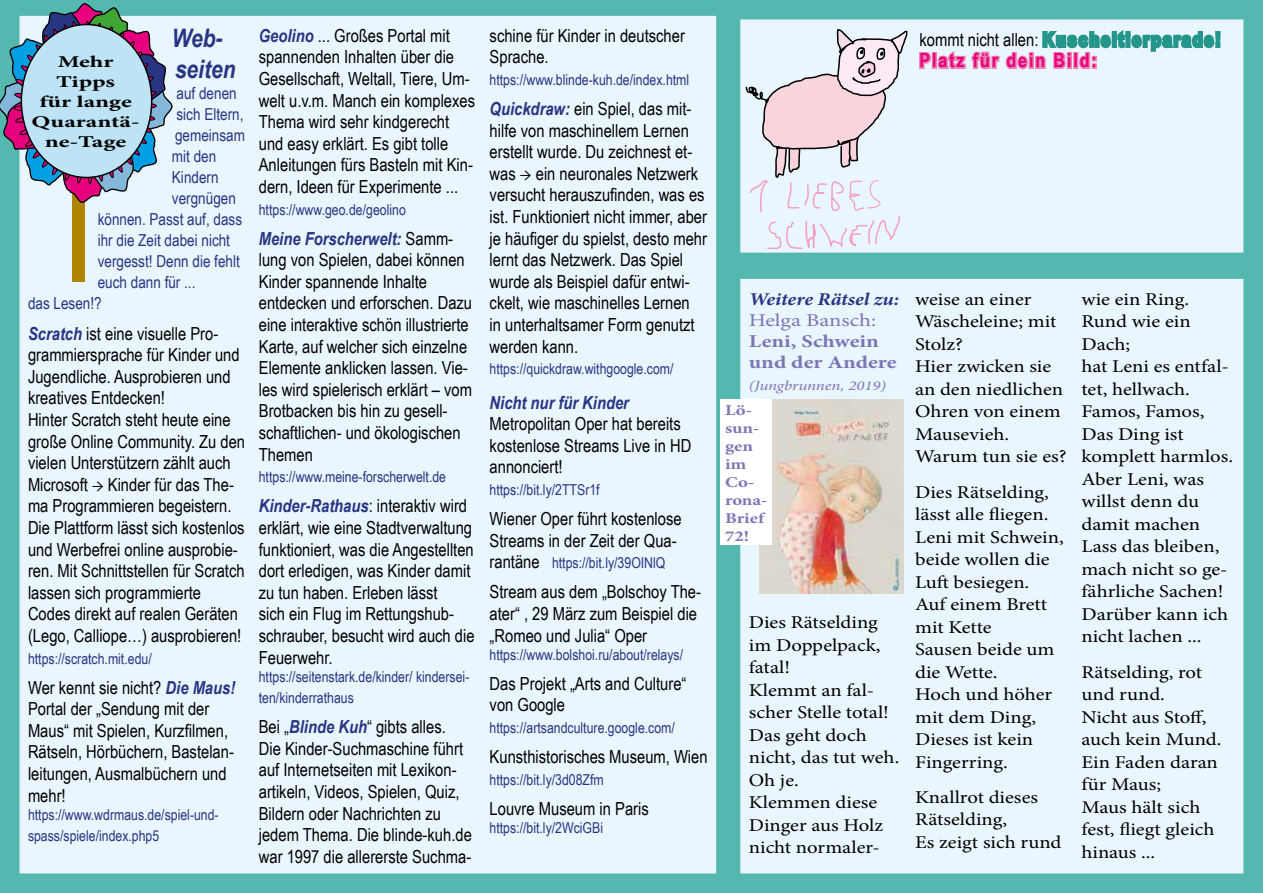
<style>
.page{position:relative;width:1263px;height:893px;background:#fff}
.page>*{position:absolute;margin:0;border:0;box-sizing:border-box;transform-origin:0 0}
.t1{font:italic 700 25.5px/30.6px "Arial Narrow";color:#283583}
.t2{font:700 19.5px "Arial Narrow";letter-spacing:.1em;color:#e6007d}
.t3{font:18px/21.6px "Arial Narrow";color:#000}
.t4{font:18px/22.5px "Minion Pro";color:#000;scale:1.15 1}
.t5{font:700 18px/21px "Minion Pro";color:#7d75b5;scale:1.25 1}
.t6{font:italic 700 18px "Arial Narrow";color:#283583}
.t7{font:italic 700 18px "Minion Pro";letter-spacing:-.005em;color:#283583;scale:1.15 1}
.t8{font:18px "Minion Pro";letter-spacing:-.005em;color:#7d75b5;scale:1.25 1}
.t9{font:16.5px "Arial Narrow";color:#283583}
.t10{font:700 16.5px/19.8px "Minion Pro";color:#000;text-align:center;scale:1.5 1}
.t11{font:15px/21.6px "Arial Narrow";color:#283583}
.t12{font:700 15px/18px "Minion Pro";color:#7d75b5;scale:1.25 1}
.t13{font:italic 13.5px "Minion Pro";letter-spacing:-.005em;color:#7d75b5;scale:1.25 1}
.s1{font-weight:700;font-style:italic;color:#283583}
.s2{font-family:"Minion Pro";font-style:italic}
.s3{font-size:18px;color:#000}
</style>
<div class="page">
<div style="left:0;top:0;width:721px;height:893px;background:#eaf6fd"></div>
<div style="left:73px;top:88px;width:12px;height:194px;background:#af8400"></div>
<svg style="left:0;top:2px;width:172px;height:202px;background:#8aa0b7"></svg>
<div style="left:21px;top:24px;width:131px;height:153px;background:#bde3f5;border-radius:50%"></div>
<div style="left:730px;top:10px;width:523px;height:252px;background:#eaf6fd"></div>
<svg style="left:919px;top:30px;width:302px;height:40px"></svg>
<div style="left:721px;top:0;width:542px;height:272px;border:20px solid #54b8b1"></div>
<div style="left:730px;top:269px;width:523px;height:614px;background:#eaf6fd"></div>
<div style="left:721px;top:259px;width:542px;height:634px;border:20px solid #54b8b1"></div>
<svg style="left:745px;top:20px;width:163px;height:260px"></svg>
<img style="left:759px;top:400px;width:144px;height:193px">
<div style="left:721px;top:400px;width:51px;height:145px;background:#fff"></div>
<p class="t3" style="left:259px;top:24px;width:218px"><span class="s1">Geolino</span> ... Großes Portal mit spannenden Inhalten über die<br>Gesellschaft, Weltall, Tiere, Um&shy;welt u.v.m. Manch ein komplexes<br>Thema wird sehr kindgerecht und easy erklärt. Es gibt tolle<br>Anleitungen fürs Basteln mit Kin&shy;dern, Ideen für Experimente ...</p>
<p class="t11" style="left:259px;top:198px;width:149px">https://www.geo.de/geolino</p>
<p class="t3" style="left:259px;top:227px;width:215px"><span class="s1">Meine Forscherwelt:</span> Samm&shy;lung von Spielen, dabei können<br>Kinder spannende Inhalte entdecken und erforschen. Dazu eine interaktive schön illustrierte<br>Karte, auf welcher sich einzelne<br>Elemente anklicken lassen. Vie&shy;les wird spielerisch erklärt – vom<br>Brotbacken bis hin zu gesell&shy;schaftlichen- und ökologischen<br>Themen</p>
<p class="t11" style="left:259px;top:466px;width:189px">https://www.meine-forscherwelt.de</p>
<p class="t3" style="left:259px;top:495px;width:217px"><span class="s1">Kinder-Rathaus</span>: interaktiv wird erklärt, wie eine Stadtverwaltung funktioniert, was die Angestellten dort erledigen, was Kinder damit zu tun haben. Erleben lässt<br>sich ein Flug im Rettungshub&shy;schrauber, besucht wird auch die<br>Feuerwehr.</p>
<p class="t11" style="left:259px;top:665px;width:212px">https://seitenstark.de/kinder/ kindersei&shy;ten/kinderrathaus</p>
<p class="t3" style="left:259px;top:715px;width:215px">Bei „<span class="s1">Blinde Kuh</span>“ gibts alles.<br>Die Kinder-Suchmaschine führt auf Internetseiten mit Lexikon&shy;artikeln, Videos, Spielen, Quiz,<br>Bildern oder Nachrichten zu jedem Thema. Die blinde-kuh.de war 1997 die allererste Suchma-</p>
<p class="t3" style="left:490px;top:24px;width:197px">schine für Kinder in deutscher<br>Sprache.</p>
<p class="t11" style="left:490px;top:68px;width:201px">https://www.blinde-kuh.de/index.html</p>
<p class="t3" style="left:490px;top:97px;width:219px"><span class="s1">Quickdraw:</span> ein Spiel, das mit&shy;hilfe von maschinellem Lernen erstellt wurde. Du zeichnest et&shy;was <span class="s2">→</span> ein neuronales Netzwerk versucht herauszufinden, was es ist. Funktioniert nicht immer, aber je häufiger du spielst, desto mehr lernt das Netzwerk. Das Spiel wurde als Beispiel dafür entwi&shy;ckelt, wie maschinelles Lernen<br>in unterhaltsamer Form genutzt werden kann.</p>
<p class="t11" style="left:490px;top:358px;width:185px">https://quickdraw.withgoogle.com/</p>
<p class="t6" style="left:490px;top:389px;width:141px">Nicht nur für Kinder</p>
<p class="t3" style="left:490px;top:412px;width:203px">Metropolitan Oper hat bereits kostenlose Streams Live in HD annonciert!</p>
<p class="t11" style="left:490px;top:478px;width:112px">https://bit.ly/2TTSr1f</p>
<p class="t3" style="left:490px;top:507px;width:193px">Wiener Oper führt kostenlose<br>Streams in der Zeit der Qua-</p>
<p class="t11" style="left:490px;top:552px;width:177px"><span class="s3">rantäne</span> https://bit.ly/39OINlQ</p>
<p class="t3" style="left:490px;top:581px;width:213px">Stream aus dem „Bolschoy The&shy;ater“ , 29 März zum Beispiel die „Romeo und Julia“ Oper</p>
<p class="t11" style="left:490px;top:643px;width:195px">https://www.bolshoi.ru/about/relays/</p>
<p class="t3" style="left:490px;top:672px;width:198px">Das Projekt „Arts and Culture“ von Google</p>
<p class="t11" style="left:490px;top:716px;width:187px">https://artsandculture.google.com/</p>
<p class="t3" style="left:490px;top:745px;width:220px">Kunsthistorisches Museum, Wien</p>
<p class="t11" style="left:490px;top:768px;width:116px">https://bit.ly/3d08Zfm</p>
<p class="t3" style="left:490px;top:797px;width:161px">Louvre Museum in Paris</p>
<p class="t11" style="left:490px;top:816px;width:115px">https://bit.ly/2WciGBi</p>
<h1 class="t1" style="left:172px;top:22px;width:65px">Web&shy;seiten</h1>
<p class="t9" style="left:177px;top:81px;width:62px">auf denen</p>
<p class="t9" style="left:177px;top:102px;width:68px">sich Eltern,</p>
<p class="t9" style="left:175px;top:123px;width:71px">gemeinsam</p>
<p class="t9" style="left:172px;top:144px;width:46px">mit den</p>
<p class="t9" style="left:172px;top:165px;width:48px">Kindern</p>
<p class="t9" style="left:172px;top:186px;width:65px">vergnügen</p>
<p class="t9" style="left:98px;top:207px;width:146px">können. Passt auf, dass</p>
<p class="t9" style="left:98px;top:228px;width:134px">ihr die Zeit dabei nicht</p>
<p class="t9" style="left:98px;top:249px;width:144px">vergesst! Denn die fehlt</p>
<p class="t9" style="left:98px;top:270px;width:99px">euch dann für ...</p>
<p class="t9" style="left:28px;top:291px;width:75px">das Lesen!?</p>
<p class="t3" style="left:28px;top:322px;width:219px"><span class="s1">Scratch</span> ist eine visuelle Pro&shy;grammiersprache für Kinder und<br>Jugendliche. Ausprobieren und kreatives Entdecken!<br>Hinter Scratch steht heute eine große Online Community. Zu den vielen Unterstützern zählt auch<br>Microsoft <span class="s2">→</span> Kinder für das The&shy;ma Programmieren begeistern.<br>Die Plattform lässt sich kostenlos und Werbefrei online ausprobie&shy;ren. Mit Schnittstellen für Scratch lassen sich programmierte<br>Codes direkt auf realen Geräten (Lego, Calliope…) ausprobieren!</p>
<p class="t11" style="left:28px;top:647px;width:125px">https://scratch.mit.edu/</p>
<p class="t3" style="left:28px;top:676px;width:209px">Wer kennt sie nicht? <span class="s1">Die Maus!<br></span>Portal der „Sendung mit der<br>Maus“ mit Spielen, Kurzfilmen,<br>Rätseln, Hörbüchern, Bastelan&shy;leitungen, Ausmalbüchern und mehr!</p>
<p class="t11" style="left:28px;top:803px;width:192px">https://www.wdrmaus.de/spiel-und&shy;spass/spiele/index.php5</p>
<p class="t10" style="left:32px;top:52px;width:73px">Mehr<br>Tipps<br>für lange<br>Quarantä&shy;ne-Tage</p>
<p class="t2" style="left:919px;top:46px;width:179px">Platz für dein Bild:</p>
<p class="t7" style="left:749px;top:286px;width:132px">Weitere Rätsel zu:</p>
<p class="t8" style="left:749px;top:308px;width:104px">Helga Bansch:</p>
<p class="t5" style="left:749px;top:330px;width:120px">Leni, Schwein und der Andere</p>
<p class="t13" style="left:749px;top:377px;width:111px">(Jungbrunnen, 2019)</p>
<p class="t4" style="left:1081px;top:288px;width:133px">wie ein Ring.<br>Rund wie ein<br>Dach;<br>hat Leni es entfal&shy;tet, hellwach.<br>Famos, Famos,<br>Das Ding ist komplett harmlos.<br>Aber Leni, was willst denn du damit machen<br>Lass das bleiben, mach nicht so ge&shy;fährliche Sachen!<br>Darüber kann ich nicht lachen ...</p>
<p class="t4" style="left:1081px;top:661px;width:123px">Rätselding, rot und rund.<br>Nicht aus Stoff, auch kein Mund.<br>Ein Faden daran für Maus;<br>Maus hält sich fest, fliegt gleich hinaus ...</p>
<p class="t4" style="left:915px;top:288px;width:133px">weise an einer<br>Wäscheleine; mit<br>Stolz?<br>Hier zwicken sie an den niedlichen<br>Ohren von einem<br>Mausevieh.<br>Warum tun sie es?</p>
<p class="t4" style="left:915px;top:481px;width:131px">Dies Rätselding, lässt alle fliegen.<br>Leni mit Schwein, beide wollen die<br>Luft besiegen.<br>Auf einem Brett mit Kette<br>Sausen beide um die Wette.<br>Hoch und höher mit dem Ding,<br>Dieses ist kein<br>Fingerring.</p>
<p class="t4" style="left:915px;top:786px;width:129px">Knallrot dieses<br>Rätselding,<br>Es zeigt sich rund</p>
<p class="t12" style="left:725px;top:401px;width:36px">Lö&shy;sun&shy;gen im<br>Co&shy;rona-<br>Brief<br>72!</p>
<p class="t4" style="left:749px;top:611px;width:132px">Dies Rätselding im Doppelpack, fatal!<br>Klemmt an fal&shy;scher Stelle total!<br>Das geht doch nicht, das tut weh.<br>Oh je.<br>Klemmen diese<br>Dinger aus Holz nicht normaler-</p>
</div>
